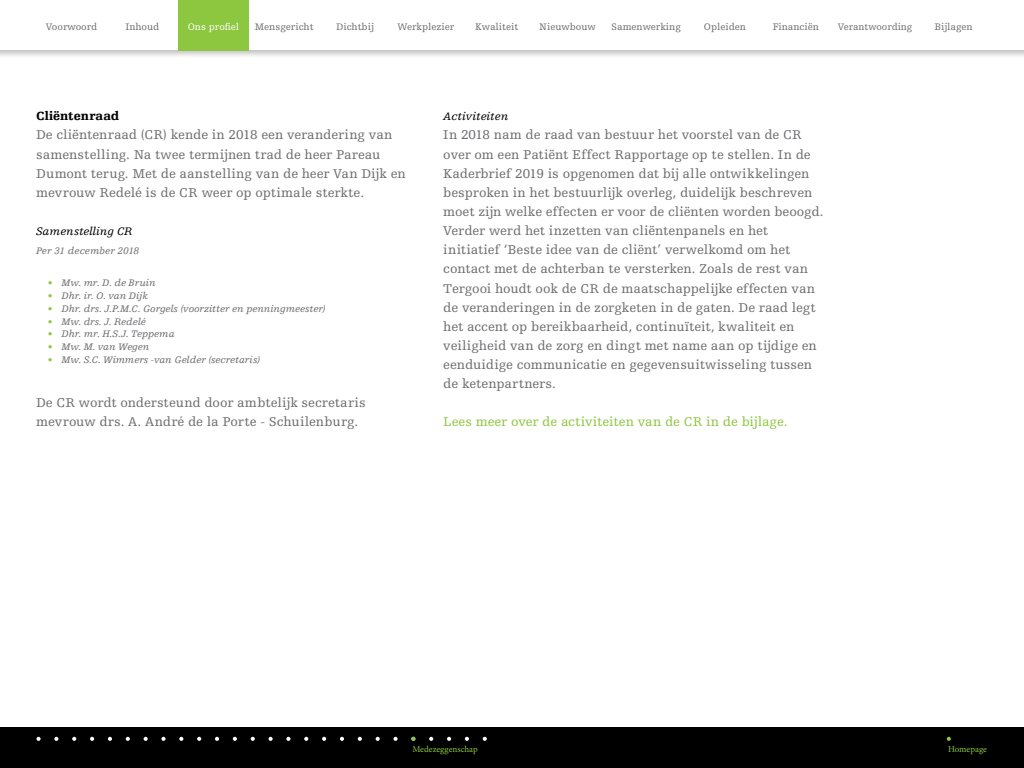
<style>
.page{position:relative;width:1024px;height:768px;background:#fff}
.page>*{position:absolute;margin:0;border:0;box-sizing:border-box;transform-origin:0 0}
.t1{font:13.5px/19.1px "Egyptienne FLT Std";color:#6d6e71}
.t2{font:13.5px "Egyptienne FLT Std";letter-spacing:-.005em;color:#8dc63f}
.t3{font:900 12.5px "Egyptienne FLT Std";color:#000}
.t4{font:italic 11.5px "Egyptienne FLT Std";letter-spacing:.005em;color:#000}
.t5{font:italic 10px "Egyptienne FLT Std";letter-spacing:-.005em;color:#6d6e71}
.t6{font:10px "Egyptienne FLT Std";color:#6d6e71}
.t7{font:10px "Egyptienne FLT Std";color:#fff}
.t8{font:9px "Minion Pro";letter-spacing:-.005em;color:#8dc63f}
.s1{color:#8dc63f}
</style>
<div class="page">
<div style="left:0;top:0;width:1024px;height:59px;background:#000;opacity:.25"></div>
<div style="left:0;top:0;width:1024px;height:50px;background:#fff"></div>
<div style="left:0;top:728px;width:1024px;height:40px;background:#000"></div>
<svg style="left:947px;top:737px;width:4px;height:4px"></svg>
<svg style="left:36px;top:737px;width:5px;height:4px"></svg>
<svg style="left:54px;top:737px;width:4px;height:4px"></svg>
<svg style="left:72px;top:737px;width:4px;height:4px"></svg>
<svg style="left:90px;top:737px;width:4px;height:4px"></svg>
<svg style="left:108px;top:737px;width:4px;height:4px"></svg>
<svg style="left:126px;top:737px;width:4px;height:4px"></svg>
<svg style="left:144px;top:737px;width:4px;height:4px"></svg>
<svg style="left:161px;top:737px;width:5px;height:4px"></svg>
<svg style="left:179px;top:737px;width:4px;height:4px"></svg>
<svg style="left:197px;top:737px;width:4px;height:4px"></svg>
<svg style="left:215px;top:737px;width:4px;height:4px"></svg>
<svg style="left:233px;top:737px;width:4px;height:4px"></svg>
<svg style="left:251px;top:737px;width:4px;height:4px"></svg>
<svg style="left:269px;top:737px;width:4px;height:4px"></svg>
<svg style="left:286px;top:737px;width:4px;height:4px"></svg>
<svg style="left:304px;top:737px;width:4px;height:4px"></svg>
<svg style="left:322px;top:737px;width:4px;height:4px"></svg>
<svg style="left:340px;top:737px;width:4px;height:4px"></svg>
<svg style="left:358px;top:737px;width:4px;height:4px"></svg>
<svg style="left:376px;top:737px;width:4px;height:4px"></svg>
<svg style="left:393px;top:737px;width:5px;height:4px"></svg>
<svg style="left:429px;top:737px;width:4px;height:4px"></svg>
<svg style="left:447px;top:737px;width:4px;height:4px"></svg>
<svg style="left:465px;top:737px;width:4px;height:4px"></svg>
<svg style="left:483px;top:737px;width:4px;height:4px"></svg>
<svg style="left:411px;top:737px;width:4px;height:4px"></svg>
<div style="left:178px;top:0;width:71px;height:50px;background:#8dc63f"></div>
<p class="t6" style="left:46px;top:21px;width:53px">Voorwoord</p>
<p class="t6" style="left:125px;top:21px;width:35px">Inhoud</p>
<p class="t7" style="left:188px;top:21px;width:53px">Ons profiel</p>
<p class="t6" style="left:255px;top:21px;width:60px">Mensgericht</p>
<p class="t6" style="left:336px;top:21px;width:39px">Dichtbij</p>
<p class="t6" style="left:398px;top:21px;width:58px">Werkplezier</p>
<p class="t6" style="left:475px;top:21px;width:45px">Kwaliteit</p>
<p class="t6" style="left:539px;top:21px;width:58px">Nieuwbouw</p>
<p class="t6" style="left:612px;top:21px;width:71px">Samenwerking</p>
<p class="t6" style="left:704px;top:21px;width:44px">Opleiden</p>
<p class="t6" style="left:773px;top:21px;width:48px">Financiën</p>
<p class="t6" style="left:838px;top:21px;width:76px">Verantwoording</p>
<p class="t6" style="left:934px;top:21px;width:40px">Bijlagen</p>
<p class="t3" style="left:36px;top:109px;width:85px">Cliëntenraad</p>
<p class="t1" style="left:36px;top:126px;width:371px">De cliëntenraad (CR) kende in 2018 een verandering van samenstelling. Na twee termijnen trad de heer Pareau Dumont terug. Met de aanstelling van de heer Van Dijk en mevrouw Redelé is de CR weer op optimale sterkte.</p>
<p class="t4" style="left:36px;top:225px;width:98px">Samenstelling CR</p>
<p class="t5" style="left:36px;top:246px;width:104px">Per 31 december 2018</p>
<p class="t5" style="left:47px;top:277px;width:110px"><span class="s1">•</span> Mw. mr. D. de Bruin</p>
<p class="t5" style="left:47px;top:290px;width:102px"><span class="s1">•</span> Dhr. ir. O. van Dijk</p>
<p class="t5" style="left:47px;top:303px;width:280px"><span class="s1">•</span> Dhr. drs. J.P.M.C. Gorgels (voorzitter en penningmeester)</p>
<p class="t5" style="left:47px;top:316px;width:100px"><span class="s1">•</span> Mw. drs. J. Redelé</p>
<p class="t5" style="left:47px;top:329px;width:129px"><span class="s1">•</span> Dhr. mr. H.S.J. Teppema</p>
<p class="t5" style="left:47px;top:341px;width:104px"><span class="s1">•</span> Mw. M. van Wegen</p>
<p class="t5" style="left:47px;top:354px;width:214px"><span class="s1">•</span> Mw. S.C. Wimmers -van Gelder (secretaris)</p>
<p class="t1" style="left:36px;top:394px;width:331px">De CR wordt ondersteund door ambtelijk secretaris mevrouw drs. A. André de la Porte - Schuilenburg.</p>
<p class="t4" style="left:443px;top:110px;width:67px">Activiteiten</p>
<p class="t1" style="left:443px;top:126px;width:382px">In 2018 nam de raad van bestuur het voorstel van de CR over om een Patiënt Effect Rapportage op te stellen. In de Kaderbrief 2019 is opgenomen dat bij alle ontwikkelingen besproken in het bestuurlijk overleg, duidelijk beschreven moet zijn welke effecten er voor de cliënten worden beoogd.<br>Verder werd het inzetten van cliëntenpanels en het initiatief ‘Beste idee van de cliënt’ verwelkomd om het contact met de achterban te versterken. Zoals de rest van Tergooi houdt ook de CR de maatschappelijke effecten van de veranderingen in de zorgketen in de gaten. De raad legt het accent op bereikbaarheid, continuïteit, kwaliteit en veiligheid van de zorg en dingt met name aan op tijdige en eenduidige communicatie en gegevensuitwisseling tussen de ketenpartners.</p>
<p class="t2" style="left:443px;top:415px;width:346px">Lees meer over de activiteiten van de CR in de bijlage.</p>
<p class="t8" style="left:412px;top:743px;width:67px">Medezeggenschap</p>
<p class="t8" style="left:948px;top:743px;width:40px">Homepage</p>
</div>
